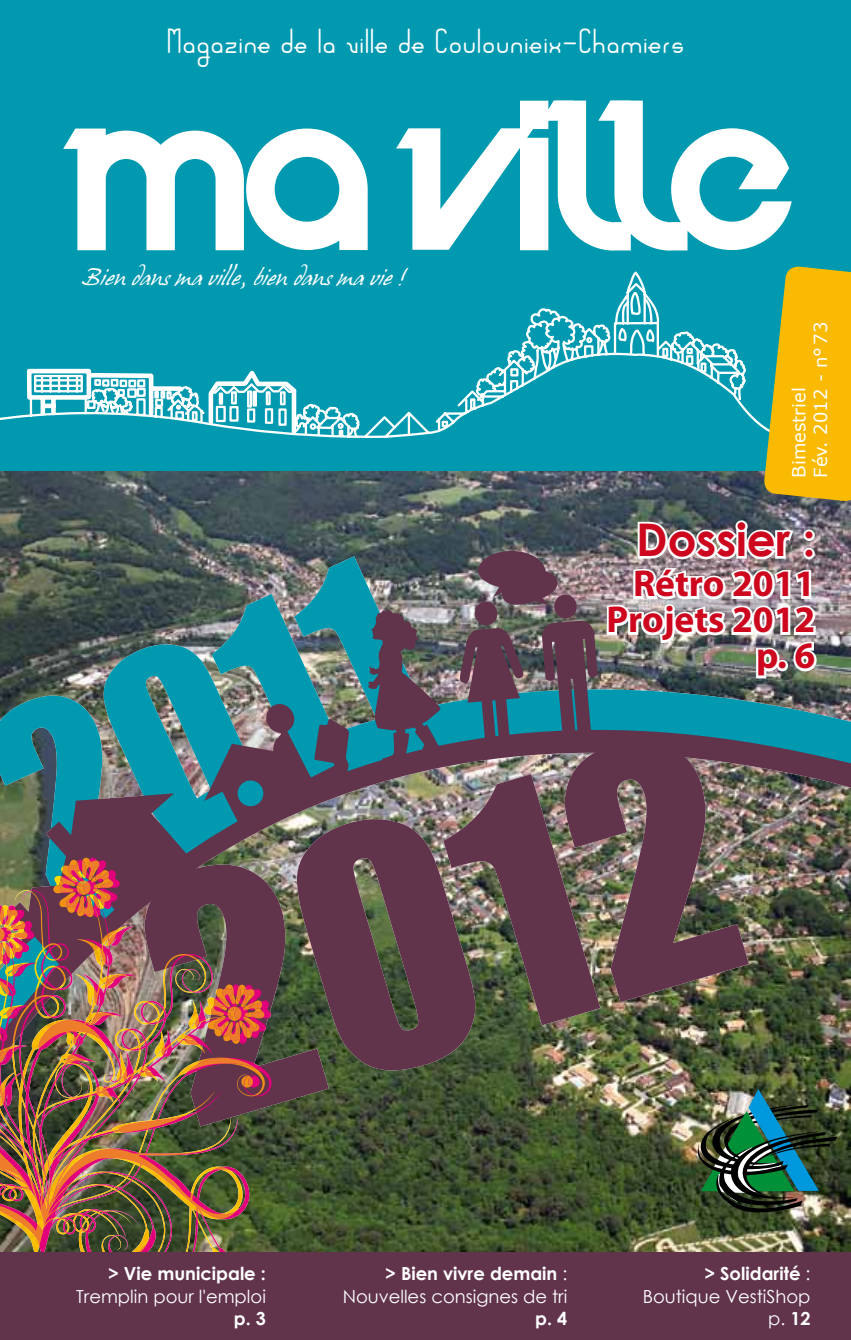
<style>
.page{position:relative;width:851px;height:1340px;background:#fff}
.page>*{position:absolute;margin:0;border:0;box-sizing:border-box;transform-origin:0 0}
.t1{font:700 45px "Century Gothic";color:#cd071e}
.t2{font:700 37.5px/36px "Myriad Pro";color:#cd071e;text-align:right}
.t3{font:36px "Sanserifing";color:#fff}
.t4{font:21px "Hans Hand";color:#fff}
.t5{font:18px/22.5px "Century Gothic";color:#fff;text-align:right}
.t6{font:18px/21.6px "Verdana";color:#fff}
.t7{font:700 18px "Century Gothic";color:#fff}
.s1{font-weight:700}
</style>
<div class="page">
<img style="left:0;top:471px;width:850px;height:178px">
<img style="left:0;top:556px;width:432px;height:93px">
<img style="left:0;top:649px;width:850px;height:593px">
<div style="left:0;top:0;width:850px;height:471px;background:#0099b0"></div>
<svg style="left:626px;top:271px;width:136px;height:157px"></svg>
<svg style="left:0;top:292px;width:659px;height:146px"></svg>
<svg style="left:25px;top:364px;width:275px;height:73px"></svg>
<svg style="left:762px;top:266px;width:88px;height:236px;background:#d0b21d"></svg>
<svg style="left:63px;top:100px;width:728px;height:151px"></svg>
<img style="left:697px;top:1089px;width:140px;height:125px">
<img style="left:606px;top:568px;width:210px;height:110px">
<img style="left:637px;top:520px;width:177px;height:39px">
<img style="left:459px;top:545px;width:138px;height:193px">
<img style="left:278px;top:738px;width:470px;height:388px">
<svg style="left:368px;top:610px;width:72px;height:151px;background:#515b6b"></svg>
<img style="left:0;top:704px;width:349px;height:405px">
<img style="left:0;top:859px;width:264px;height:393px">
<div style="left:0;top:1252px;width:850px;height:87px;background:#61344c"></div>
<h3 class="t3" style="left:166px;top:20px;width:520px">Magazine de la ville de Coulounieix-Chamiers</h3>
<p class="t4" style="left:82px;top:265px;width:325px">Bien dans ma ville, bien dans ma vie !</p>
<p class="t6" style="left:787px;top:477px;width:157px;rotate:-90deg">Bimestriel<br>Fév. 2012 - n° 73</p>
<h1 class="t1" style="left:636px;top:505px;width:181px">Dossier :</h1>
<h2 class="t2" style="left:606px;top:564px;width:210px">Rétro 2011<br>Projets 2012 p. 6</h2>
<p class="t7" style="left:108px;top:1259px;width:159px">&gt; Vie municipale :</p>
<p class="t5" style="left:76px;top:1284px;width:191px">Tremplin pour l'emploi</p>
<p class="t7" style="left:234px;top:1304px;width:34px">p. 3</p>
<p class="t5" style="left:342px;top:1261px;width:226px"><span class="s1">&gt; Bien vivre demain</span> :<br>Nouvelles consignes de tri</p>
<p class="t7" style="left:535px;top:1304px;width:34px">p. 4</p>
<p class="t5" style="left:642px;top:1261px;width:169px"><span class="s1">&gt; Solidarité</span> :<br>Boutique VestiShop p. <span class="s1">12</span></p>
</div>
